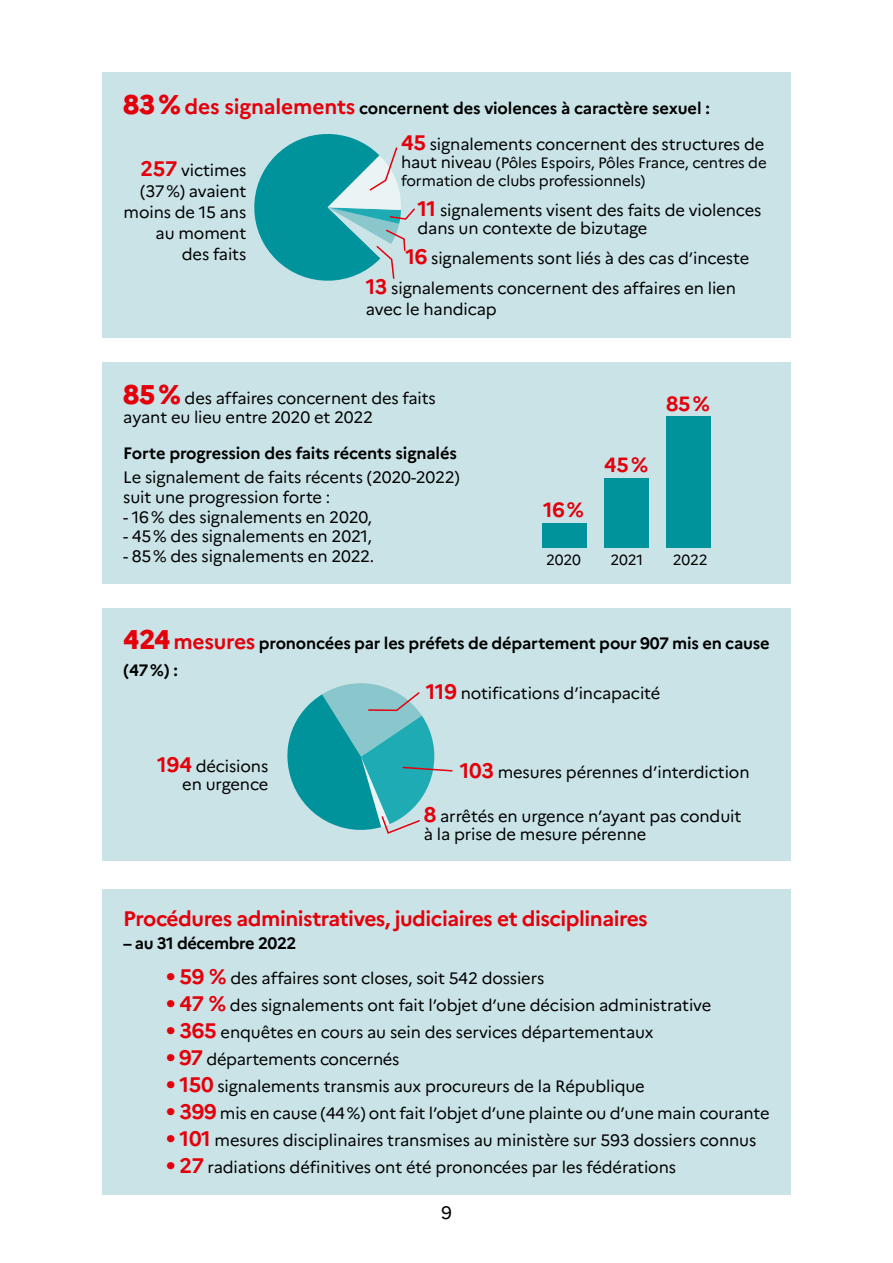
<style>
.page{position:relative;width:893px;height:1263px;background:#fff}
.page>*{position:absolute;margin:0;border:0;box-sizing:border-box;transform-origin:0 0}
.t1{font:700 21px "Marianne";letter-spacing:-.025em;color:#e3000b}
.t2{font:700 20.55px "Marianne";color:#e3000b}
.t3{font:18px "Marianne";color:#000}
.t4{font:16.5px/21px "Marianne";letter-spacing:-.01em;color:#000}
.t5{font:700 16.5px/27px "Marianne";letter-spacing:-.01em;color:#000}
.t6{font:15px/18px "Marianne";letter-spacing:-.01em;color:#000}
.t7{font:14.7px "Marianne";letter-spacing:-.015em;color:#000}
.s1{font-weight:800;font-size:27px;color:#e3000b}
.s2{font-size:21px;color:#e3000b}
.s3{font-weight:700;font-size:21px;color:#e3000b}
.s4{font-size:16.5px}
.s5{font-size:28.5px;color:#e3000b}
</style>
<div class="page">
<div style="left:102px;top:889px;width:689px;height:306px;background:#c9e3e7"></div>
<div style="left:102px;top:72px;width:689px;height:266px;background:#c9e3e7"></div>
<svg style="left:254px;top:134px;width:161px;height:147px"></svg>
<div style="left:102px;top:608px;width:689px;height:252px;background:#c9e3e7"></div>
<svg style="left:287px;top:683px;width:166px;height:151px"></svg>
<div style="left:102px;top:362px;width:689px;height:221px;background:#c9e3e7"></div>
<div style="left:542px;top:523px;width:45px;height:25px;background:#00939c"></div>
<div style="left:604px;top:479px;width:44px;height:69px;background:#00939c"></div>
<div style="left:666px;top:417px;width:44px;height:131px;background:#00939c"></div>
<p class="t5" style="left:123px;top:94px;width:588px"><span class="s1">83 %</span> <span class="s2">des signalements</span> concernent des violences à caractère sexuel :</p>
<p class="t4" style="left:124px;top:159px;width:124px;text-align:right"><span class="s3">257</span> victimes (37 %) avaient moins de 15 ans au moment<br>des faits</p>
<p class="t4" style="left:401px;top:133px;width:365px"><span class="s3">45</span> signalements concernent des structures de</p>
<p class="t6" style="left:401px;top:153px;width:367px"><span class="s4">haut niveau</span> (Pôles Espoirs, Pôles France, centres de formation de clubs professionnels)</p>
<p class="t4" style="left:418px;top:201px;width:345px;line-height:18px"><span class="s3">11</span> signalements visent des faits de violences dans un contexte de bizutage</p>
<p class="t4" style="left:405px;top:248px;width:345px"><span class="s3">16</span> signalements sont liés à des cas d’inceste</p>
<p class="t4" style="left:366px;top:278px;width:372px"><span class="s3">13</span> signalements concernent des affaires en lien avec le handicap</p>
<p class="t4" style="left:123px;top:388px;width:314px;line-height:19.8px"><span class="s1">85 %</span> des affaires concernent des faits ayant eu lieu entre 2020 et 2022</p>
<p class="t5" style="left:123px;top:440px;width:335px">Forte progression des faits récents signalés</p>
<p class="t4" style="left:123px;top:467px;width:338px;line-height:19.8px">Le signalement de faits récents (2020-2022) suit une progression forte :</p>
<p class="t4" style="left:123px;top:506px;width:250px">- 16 % des signalements en 2020,</p>
<p class="t4" style="left:123px;top:526px;width:250px">- 45 % des signalements en 2021,</p>
<p class="t4" style="left:123px;top:546px;width:252px">- 85 % des signalements en 2022.</p>
<p class="t2" style="left:543px;top:497px;width:43px">16 %</p>
<p class="t2" style="left:604px;top:452px;width:45px">45 %</p>
<p class="t2" style="left:666px;top:391px;width:45px">85 %</p>
<p class="t7" style="left:546px;top:551px;width:36px">2020</p>
<p class="t7" style="left:610px;top:551px;width:34px">2021</p>
<p class="t7" style="left:673px;top:551px;width:36px">2022</p>
<p class="t5" style="left:123px;top:630px;width:648px"><span class="s1">424</span> <span class="s2">mesures</span> prononcées par les préfets de département pour 907 mis en cause (47 %) :</p>
<p class="t4" style="left:426px;top:682px;width:236px"><span class="s3">119</span> notifications d’incapacité</p>
<p class="t4" style="left:157px;top:757px;width:113px;line-height:18px;text-align:right"><span class="s3">194</span> décisions en urgence</p>
<p class="t4" style="left:460px;top:761px;width:291px"><span class="s3">103</span> mesures pérennes d’interdiction</p>
<p class="t4" style="left:424px;top:807px;width:319px;line-height:18px"><span class="s3">8</span> arrêtés en urgence n’ayant pas conduit à la prise de mesure pérenne</p>
<p class="t1" style="left:123px;top:906px;width:526px">Procédures administratives, judiciaires et disciplinaires</p>
<p class="t5" style="left:123px;top:929px;width:175px">– au 31 décembre 2022</p>
<p class="t4" style="left:166px;top:968px;width:380px"><span class="s5">•</span> <span class="s3">59 %</span> des affaires sont closes, soit 542 dossiers</p>
<p class="t4" style="left:166px;top:995px;width:547px"><span class="s5">•</span> <span class="s3">47 %</span> des signalements ont fait l’objet d’une décision administrative</p>
<p class="t4" style="left:166px;top:1022px;width:489px"><span class="s5">•</span> <span class="s3">365</span> enquêtes en cours au sein des services départementaux</p>
<p class="t4" style="left:166px;top:1049px;width:235px"><span class="s5">•</span> <span class="s3">97</span> départements concernés</p>
<p class="t4" style="left:166px;top:1076px;width:480px"><span class="s5">•</span> <span class="s3">150</span> signalements transmis aux procureurs de la République</p>
<p class="t4" style="left:166px;top:1103px;width:605px"><span class="s5">•</span> <span class="s3">399</span> mis en cause (44 %) ont fait l’objet d’une plainte ou d’une main courante</p>
<p class="t4" style="left:166px;top:1130px;width:592px"><span class="s5">•</span> <span class="s3">101</span> mesures disciplinaires transmises au ministère sur 593 dossiers connus</p>
<p class="t4" style="left:166px;top:1157px;width:512px"><span class="s5">•</span> <span class="s3">27</span> radiations définitives ont été prononcées par les fédérations</p>
<p class="t3" style="left:441px;top:1201px;width:12px">9</p>
</div>
